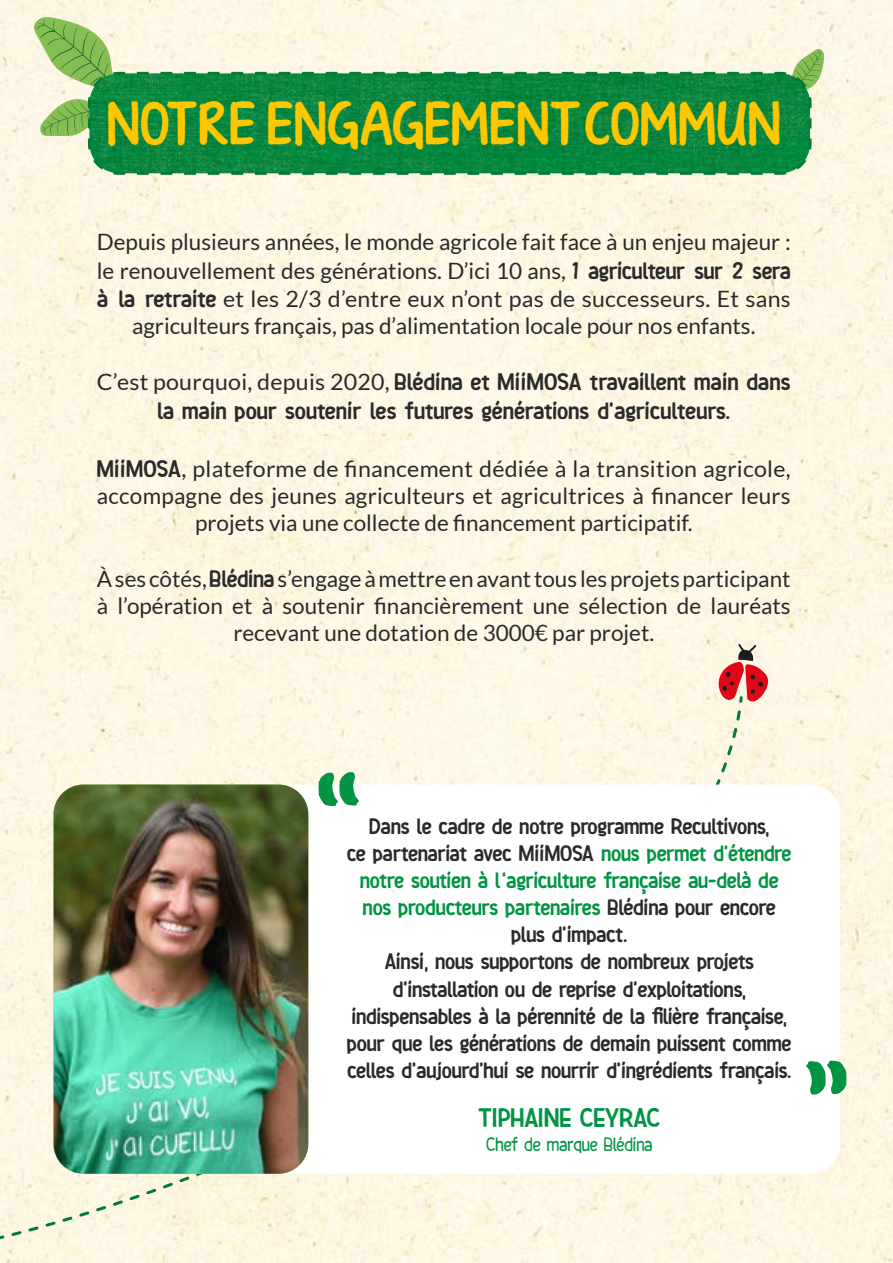
<style>
.page{position:relative;width:893px;height:1263px;background:#fff}
.page>*{position:absolute;margin:0;border:0;box-sizing:border-box;transform-origin:0 0}
.t1{font:108px "KG Turning Tables Bledina";color:#009444}
.t2{font:45px "KG Turning Tables Bledina";letter-spacing:.025em;color:#fec700}
.t3{font:900 27px "Chimphand Bledina";letter-spacing:-.01em;color:#009444}
.t4{font:900 24px/28.8px "Chimphand Bledina";letter-spacing:-.01em;color:#2a2a2a;text-align:center}
.t5{font:22.5px/27px "Lato";color:#2a2a2a;text-align:center}
.t6{font:900 22.5px/27px "Chimphand Bledina";letter-spacing:-.02em;color:#2a2a2a;text-align:center}
.t7{font:700 19.5px "Chimphand Bledina";letter-spacing:-.01em;color:#009444}
.s1{font-family:"Chimphand Bledina";font-weight:900;font-size:24px}
.s2{font-family:"Lato";font-weight:400;font-size:22.5px}
.s3{color:#009443}
</style>
<div class="page">
<svg style="left:715px;top:644px;width:59px;height:58px;background:#e2908c"></svg>
<div style="left:0;top:694px;width:744px;height:564px;background:#fef7e4"></div>
<div style="left:119px;top:784px;width:721px;height:390px;background:#fff;border-radius:30px"></div>
<img style="left:54px;top:784px;width:254px;height:390px">
<svg style="left:34px;top:17px;width:84px;height:119px;background:#b5d291"></svg>
<svg style="left:788px;top:49px;width:36px;height:46px"></svg>
<svg style="left:86px;top:70px;width:727px;height:106px;background:#168c48"></svg>
<h2 class="t2" style="left:107px;top:103px;width:675px">NOT RE ENGAGEMENT COMMUN</h2>
<p class="t5" style="left:97px;top:227px;width:695px;line-height:28.2px">Depuis plusieurs années, le monde agricole fait face à un enjeu majeur : le renouvellement des générations. D’ici 10 ans, <span class="s1">1 agriculteur sur 2 sera à la retraite</span> et les 2/3 d’entre eux n’ont pas de successeurs. Et sans agriculteurs français, pas d’alimentation locale pour nos enfants.</p>
<p class="t4" style="left:97px;top:368px;width:695px"><span class="s2">C’est pourquoi, depuis 2020,</span> Blédina et MiiMOSA travaillent main dans la main pour soutenir les futures générations d’agriculteurs.</p>
<p class="t5" style="left:97px;top:455px;width:695px"><span class="s1">MiiMOSA</span>, plateforme de financement dédiée à la transition agricole, accompagne des jeunes agriculteurs et agricultrices à financer leurs projets via une collecte de financement participatif.</p>
<p class="t5" style="left:97px;top:565px;width:695px">À ses côtés, <span class="s1">Blédina</span> s’engage à mettre en avant tous les projets participant à l’opération et à soutenir financièrement une sélection de lauréats recevant une dotation de 3000€ par projet.</p>
<h1 class="t1" style="left:363px;top:822px;width:50px;rotate:-180deg">"</h1>
<p class="t6" style="left:347px;top:813px;width:446px">Dans le cadre de notre programme Recultivons,<br>ce partenariat avec MiiMOSA <span class="s3">nous permet d’étendre notre soutien à l’agriculture française au-delà de nos producteurs partenaires</span> Blédina pour encore plus d’impact.<br>Ainsi, nous supportons de nombreux projets d’installation ou de reprise d’exploitations, indispensables à la pérennité de la filière française, pour que les générations de demain puissent comme celles d’aujourd’hui se nourrir d’ingrédients français.</p>
<p class="t3" style="left:478px;top:1101px;width:184px">TIPHAINE CEYRAC</p>
<p class="t7" style="left:486px;top:1133px;width:168px">Chef de marque Blédina</p>
<h1 class="t1" style="left:802px;top:1044px;width:50px">"</h1>
</div>
